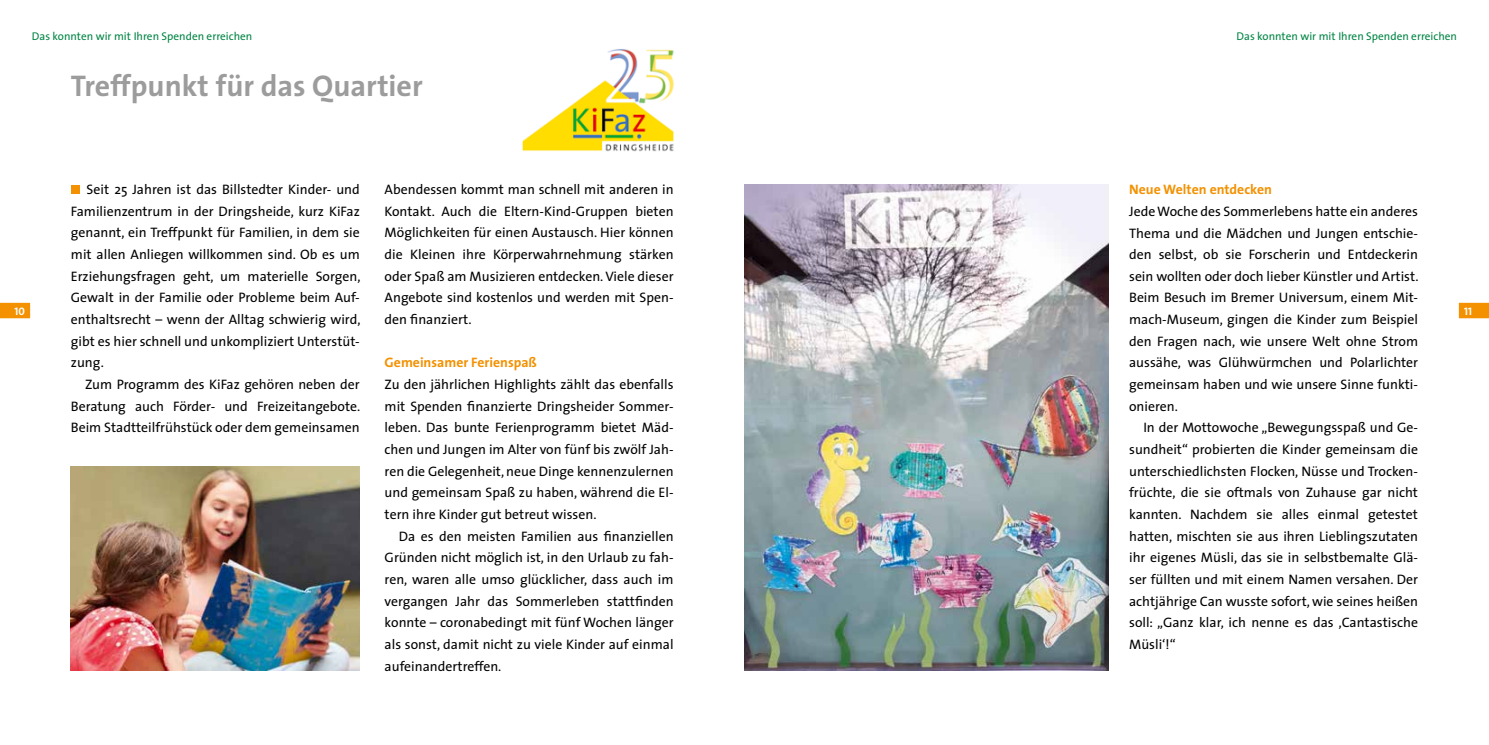
<style>
.page{position:relative;width:1489px;height:745px;background:#fff}
.page>*{position:absolute;margin:0;border:0;box-sizing:border-box;transform-origin:0 0}
.t1{font:700 30px "The Sans";color:#9c9c9d}
.t2{font:13.75px/21.6px "The Sans";color:#000;text-align:justify}
.t3{font:700 13.75px "The Sans";color:#f39100}
.t4{font:11.25px "The Sans";color:#008544}
.t5{font:11px "The Sans Bold Caps";color:#fff}
</style>
<div class="page">
<img style="left:744px;top:184px;width:364px;height:486px">
<div style="left:71px;top:185px;width:9px;height:9px;background:#f39100"></div>
<img style="left:522px;top:49px;width:152px;height:103px">
<img style="left:71px;top:466px;width:289px;height:204px">
<svg style="left:1458px;top:302px;width:30px;height:17px"></svg>
<svg style="left:0;top:302px;width:31px;height:17px"></svg>
<p class="t4" style="left:32px;top:27px;width:222px">Das konnten wir mit Ihren Spenden erreichen</p>
<p class="t4" style="left:1236px;top:27px;width:222px">Das konnten wir mit Ihren Spenden erreichen</p>
<h1 class="t1" style="left:71px;top:61px;width:353px">Treffpunkt für das Quartier</h1>
<p class="t2" style="left:71px;top:178px;width:291px;text-indent:16px">Seit 25 Jahren ist das Billstedter Kinder- und Familienzentrum in der Dringsheide, kurz KiFaz genannt, ein Treffpunkt für Familien, in dem sie mit allen Anliegen willkommen sind. Ob es um Erziehungsfragen geht, um materielle Sorgen, Gewalt in der Familie oder Probleme beim Auf&shy;enthaltsrecht – wenn der Alltag schwierig wird, gibt es hier schnell und unkompliziert Unterstüt&shy;zung.</p>
<p class="t2" style="left:71px;top:373px;width:291px;text-indent:14px">Zum Programm des KiFaz gehören neben der Beratung auch Förder- und Freizeitangebote.<br>Beim Stadtteilfrühstück oder dem gemeinsamen</p>
<p class="t2" style="left:384px;top:178px;width:290px">Abendessen kommt man schnell mit anderen in Kontakt. Auch die Eltern-Kind-Gruppen bieten Möglichkeiten für einen Austausch. Hier können die Kleinen ihre Körperwahrnehmung stärken oder Spaß am Musizieren entdecken. Viele dieser Angebote sind kostenlos und werden mit Spen&shy;den finanziert.</p>
<p class="t3" style="left:384px;top:351px;width:154px">Gemeinsamer Ferienspaß</p>
<p class="t2" style="left:384px;top:373px;width:290px">Zu den jährlichen Highlights zählt das ebenfalls mit Spenden finanzierte Dringsheider Sommer&shy;leben. Das bunte Ferienprogramm bietet Mäd&shy;chen und Jungen im Alter von fünf bis zwölf Jah&shy;ren die Gelegenheit, neue Dinge kennenzulernen und gemeinsam Spaß zu haben, während die El&shy;tern ihre Kinder gut betreut wissen.</p>
<p class="t2" style="left:384px;top:524px;width:290px;text-indent:14px">Da es den meisten Familien aus finanziellen Gründen nicht möglich ist, in den Urlaub zu fah&shy;ren, waren alle umso glücklicher, dass auch im vergangen Jahr das Sommerleben stattfinden konnte – coronabedingt mit fünf Wochen länger als sonst, damit nicht zu viele Kinder auf einmal aufeinandertreffen.</p>
<p class="t3" style="left:1129px;top:178px;width:144px">Neue Welten entdecken</p>
<p class="t2" style="left:1129px;top:200px;width:291px">Jede Woche des Sommerlebens hatte ein anderes Thema und die Mädchen und Jungen entschie&shy;den selbst, ob sie Forscherin und Entdeckerin sein wollten oder doch lieber Künstler und Artist.<br>Beim Besuch im Bremer Universum, einem Mit&shy;mach-Museum, gingen die Kinder zum Beispiel den Fragen nach, wie unsere Welt ohne Strom aussähe, was Glühwürmchen und Polarlichter gemeinsam haben und wie unsere Sinne funkti&shy;onieren.</p>
<p class="t2" style="left:1129px;top:416px;width:290px;text-indent:14px">In der Mottowoche „Bewegungsspaß und Ge&shy;sundheit“ probierten die Kinder gemeinsam die unterschiedlichsten Flocken, Nüsse und Trocken&shy;früchte, die sie oftmals von Zuhause gar nicht kannten. Nachdem sie alles einmal getestet hatten, mischten sie aus ihren Lieblingszutaten ihr eigenes Müsli, das sie in selbstbemalte Glä&shy;ser füllten und mit einem Namen versahen. Der achtjährige Can wusste sofort, wie seines heißen soll: „Ganz klar, ich nenne es das ‚Cantastische Müsli‘!“</p>
<p class="t5" style="left:14px;top:301px;width:12px">10</p>
<p class="t5" style="left:1463px;top:301px;width:9px">11</p>
</div>
